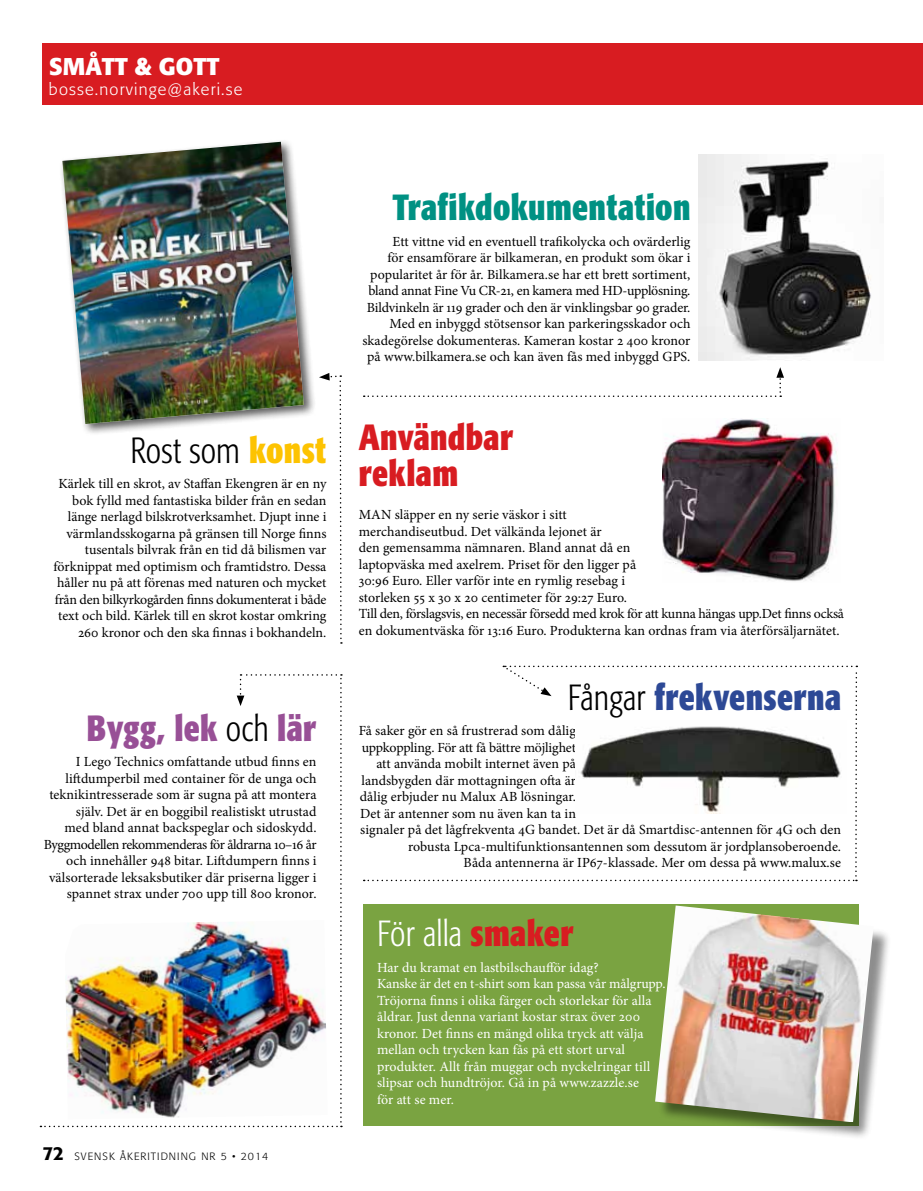
<style>
.page{position:relative;width:923px;height:1191px;background:#fff}
.page>*{position:absolute;margin:0;border:0;box-sizing:border-box;transform-origin:0 0}
.t1{font:700 36px "Formata OT Condenced";letter-spacing:.01em;color:#009183;scale:.93 1}
.t2{font:700 36px "Formata OT Condenced";letter-spacing:.01em;color:#2d4996;scale:.93 1}
.t3{font:700 36px/36px "Formata OT Condenced";letter-spacing:.01em;color:#d81c21;scale:.93 1}
.t4{font:700 36px "Formata OT Condenced";letter-spacing:.01em;color:#985096;scale:.93 1}
.t5{font:300 36px "Formata OT Condenced";color:#fff;scale:.93 1}
.t6{font:300 36px "Formata OT Condenced";color:#000;scale:.93 1}
.t7{font:700 24px "Formata OT";color:#fff}
.t8{font:300 16.5px "Formata OT";letter-spacing:.07em;color:#fff}
.t9{font:13.95px/16.5px "Minion Pro";color:#000;text-align:right}
.t10{font:13.95px/16.5px "Minion Pro";color:#fff}
.t11{font:13.95px "Minion Pro";letter-spacing:-.02em;color:#000}
.t12{font:300 10.5px "Formata OT";letter-spacing:.1em;color:#000}
.s1{font-weight:700;color:#fdc301}
.s2{font-weight:300;color:#000}
.s3{font-weight:500;font-size:18.75px}
.s4{font-weight:700;color:#d81c21}
</style>
<div class="page">
<img style="left:699px;top:154px;width:172px;height:206px">
<div style="left:363px;top:904px;width:496px;height:221px;background:#7aa341"></div>
<div style="left:42px;top:43px;width:881px;height:61px;background:#d81c21"></div>
<svg style="left:364px;top:367px;width:420px;height:30px"></svg>
<svg style="left:364px;top:665px;width:493px;height:216px"></svg>
<div style="left:657px;top:907px;width:234px;height:233px;background:#000;opacity:.45"></div>
<img style="left:655px;top:905px;width:218px;height:217px">
<img style="left:576px;top:720px;width:270px;height:93px">
<img style="left:40px;top:674px;width:302px;height:453px">
<div style="left:59px;top:138px;width:257px;height:298px;background:#000;opacity:.65"></div>
<img style="left:62px;top:142px;width:242px;height:282px">
<svg style="left:319px;top:373px;width:23px;height:270px"></svg>
<img style="left:662px;top:419px;width:175px;height:163px">
<h2 class="t7" style="left:49px;top:52px;width:172px">SMÅTT &amp; GOTT</h2>
<p class="t8" style="left:49px;top:80px;width:195px">bosse.norvinge@akeri.se</p>
<h1 class="t6" style="left:130px;top:429px;width:212px">Rost som <span class="s1">konst</span></h1>
<p class="t9" style="left:54px;top:476px;width:274px">Kärlek till en skrot, av Staffan Ekengren är en ny bok fylld med fantastiska bilder från en sedan länge nerlagd bilskrotverksamhet. Djupt inne i värmlandsskogarna på gränsen till Norge finns tusentals bilvrak från en tid då bilismen var förknippat med optimism och framtidstro. Dessa håller nu på att förenas med naturen och mycket från den bilkyrkogården finns dokumenterat i både text och bild. Kärlek till en skrot kostar omkring 260 kronor och den ska finnas i bokhandeln.</p>
<h1 class="t4" style="left:87px;top:705px;width:248px">Bygg, lek <span class="s2">och</span> lär</h1>
<p class="t9" style="left:44px;top:753px;width:274px">I Lego Technics omfattande utbud finns en liftdumperbil med container för de unga och teknikintresserade som är sugna på att montera själv. Det är en boggibil realistiskt utrustad<br>med bland annat backspeglar och sidoskydd.<br>Byggmodellen rekommenderas för åldrarna 10–16 år och innehåller 948 bitar. Liftdumpern finns i välsorterade leksaksbutiker där priserna ligger i spannet strax under 700 upp till 800 kronor.</p>
<p class="t12" style="left:43px;top:1150px;width:227px"><span class="s3">72</span> SVENSK ÅKERITIDNING NR 5 • 2014</p>
<h1 class="t1" style="left:392px;top:185px;width:322px">Trafikdokumentation</h1>
<p class="t9" style="left:362px;top:233px;width:329px">Ett vittne vid en eventuell trafikolycka och ovärderlig<br>för ensamförare är bilkameran, en produkt som ökar i popularitet år för år. Bilkamera.se har ett brett sortiment, bland annat Fine Vu CR-21, en kamera med HD-upplösning.<br>Bildvinkeln är 119 grader och den är vinklingsbar 90 grader.<br>Med en inbyggd stötsensor kan parkeringsskador och skadegörelse dokumenteras. Kameran kostar 2 400 kronor på www.bilkamera.se och kan även fås med inbyggd GPS.</p>
<h1 class="t3" style="left:359px;top:419px;width:168px">Användbar reklam</h1>
<p class="t9" style="left:359px;top:506px;width:487px;text-align:left">MAN släpper en ny serie väskor i sitt<br>merchandiseutbud. Det välkända lejonet är<br>den gemensamma nämnaren. Bland annat då en<br>laptopväska med axelrem. Priset för den ligger på<br>30:96 Euro. Eller varför inte en rymlig resebag i<br>storleken 55 x 30 x 20 centimeter för 29:27 Euro.<br>Till den, förslagsvis, en necessär försedd med krok för att kunna hängas upp.Det finns också en dokumentväska för 13:16 Euro. Produkterna kan ordnas fram via återförsäljarnätet.</p>
<h1 class="t2" style="left:568px;top:674px;width:295px"><span class="s2">Fångar</span> frekvenserna</h1>
<p class="t9" style="left:359px;top:722px;width:219px">Få saker gör en så frustrerad som dålig</p>
<p class="t11" style="left:362px;top:738px;width:216px">uppkoppling. För att få bättre möjlighet</p>
<p class="t9" style="left:376px;top:755px;width:201px">att använda mobilt internet även på</p>
<p class="t9" style="left:361px;top:772px;width:216px">landsbygden där mottagningen ofta är</p>
<p class="t9" style="left:360px;top:788px;width:218px">dålig erbjuder nu Malux AB lösningar.</p>
<p class="t9" style="left:360px;top:805px;width:217px">Det är antenner som nu även kan ta in</p>
<p class="t9" style="left:360px;top:821px;width:482px">signaler på det lågfrekventa 4G bandet. Det är då Smartdisc-antennen för 4G och den</p>
<p class="t9" style="left:408px;top:838px;width:434px">robusta Lpca-multifunktionsantennen som dessutom är jordplansoberoende.</p>
<p class="t9" style="left:463px;top:854px;width:379px">Båda antennerna är IP67-klassade. Mer om dessa på www.malux.se</p>
<h1 class="t5" style="left:377px;top:913px;width:213px">För alla <span class="s4">smaker</span></h1>
<p class="t10" style="left:377px;top:959px;width:290px">Har du kramat en lastbilschaufför idag?<br>Kanske är det en t-shirt som kan passa vår målgrupp.<br>Tröjorna finns i olika färger och storlekar för alla åldrar. Just denna variant kostar strax över 200 kronor. Det finns en mängd olika tryck att välja mellan och trycken kan fås på ett stort urval produkter. Allt från muggar och nyckelringar till slipsar och hundtröjor. Gå in på www.zazzle.se<br>för att se mer.</p>
</div>
